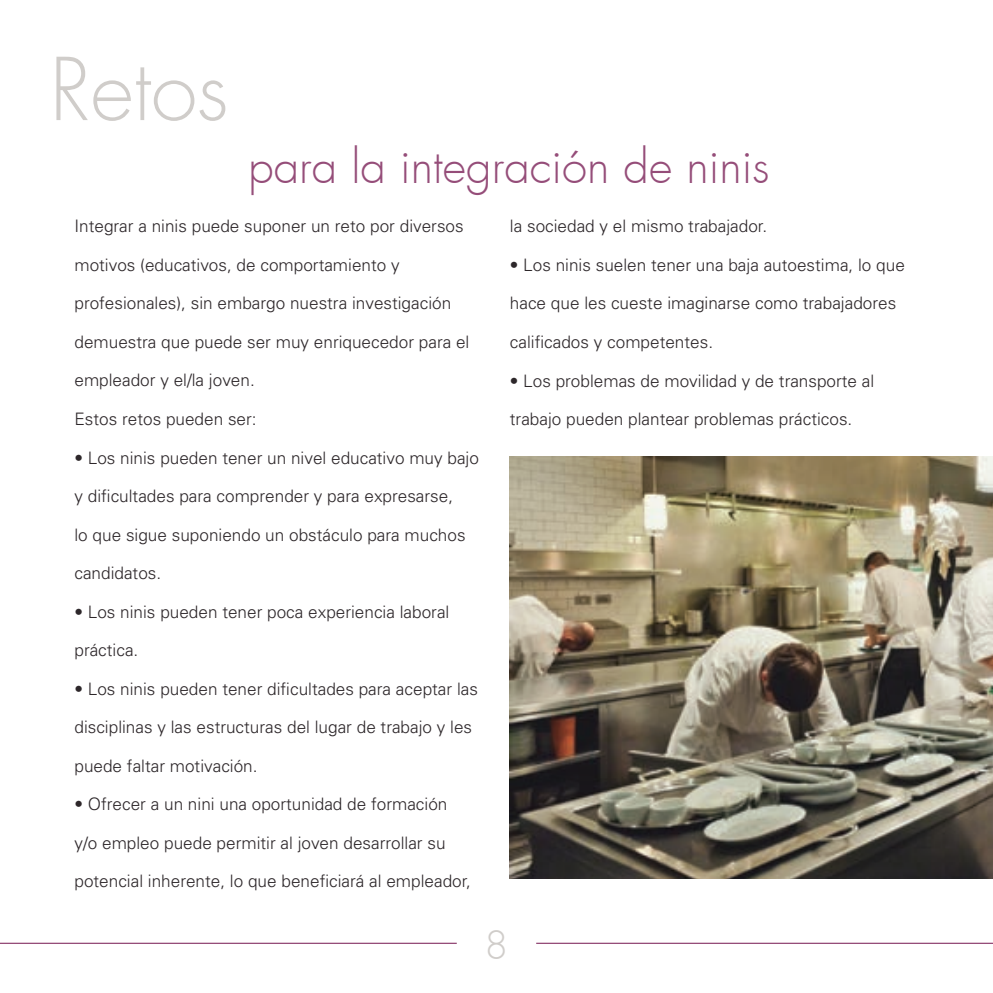
<style>
.page{position:relative;width:993px;height:993px;background:#fff}
.page>*{position:absolute;margin:0;border:0;box-sizing:border-box;transform-origin:0 0}
.t1{font:300 84px "Futura";color:#d0cdca}
.t2{font:300 45.5px "Futura";color:#954d79}
.t3{font:300 38.5px "Futura";color:#d0cdca}
.t4{font:300 17.15px "Univers";color:#2d272a}
</style>
<div class="page">
<hr style="left:0;top:942px;width:456px;height:1px;background:#954d79">
<hr style="left:536px;top:942px;width:456px;height:1px;background:#954d79">
<img style="left:509px;top:456px;width:483px;height:422px">
<h1 class="t1" style="left:50px;top:35px;width:180px">Retos</h1>
<h2 class="t2" style="left:248px;top:137px;width:522px">para la integración de ninis</h2>
<p class="t4" style="left:74px;top:216px;width:390px">Integrar a ninis puede suponer un reto por diversos</p>
<p class="t4" style="left:74px;top:254px;width:326px">motivos (educativos, de comportamiento y</p>
<p class="t4" style="left:74px;top:293px;width:378px">profesionales), sin embargo nuestra investigación</p>
<p class="t4" style="left:74px;top:331px;width:396px">demuestra que puede ser muy enriquecedor para el</p>
<p class="t4" style="left:74px;top:370px;width:182px">empleador y el/la joven.</p>
<p class="t4" style="left:74px;top:408px;width:184px">Estos retos pueden ser:</p>
<p class="t4" style="left:74px;top:447px;width:406px">• Los ninis pueden tener un nivel educativo muy bajo</p>
<p class="t4" style="left:74px;top:485px;width:380px">y dificultades para comprender y para expresarse,</p>
<p class="t4" style="left:74px;top:524px;width:392px">lo que sigue suponiendo un obstáculo para muchos</p>
<p class="t4" style="left:74px;top:562px;width:88px">candidatos.</p>
<p class="t4" style="left:74px;top:601px;width:376px">• Los ninis pueden tener poca experiencia laboral</p>
<p class="t4" style="left:74px;top:639px;width:65px">práctica.</p>
<p class="t4" style="left:74px;top:678px;width:405px">• Los ninis pueden tener dificultades para aceptar las</p>
<p class="t4" style="left:74px;top:716px;width:399px">disciplinas y las estructuras del lugar de trabajo y les</p>
<p class="t4" style="left:74px;top:755px;width:184px">puede faltar motivación.</p>
<p class="t4" style="left:74px;top:793px;width:374px">• Ofrecer a un nini una oportunidad de formación</p>
<p class="t4" style="left:74px;top:832px;width:372px">y/o empleo puede permitir al joven desarrollar su</p>
<p class="t4" style="left:74px;top:870px;width:398px">potencial inherente, lo que beneficiará al empleador,</p>
<p class="t4" style="left:509px;top:216px;width:258px">la sociedad y el mismo trabajador.</p>
<p class="t4" style="left:509px;top:254px;width:396px">• Los ninis suelen tener una baja autoestima, lo que</p>
<p class="t4" style="left:509px;top:293px;width:387px">hace que les cueste imaginarse como trabajadores</p>
<p class="t4" style="left:509px;top:331px;width:205px">calificados y competentes.</p>
<p class="t4" style="left:509px;top:370px;width:366px">• Los problemas de movilidad y de transporte al</p>
<p class="t4" style="left:509px;top:408px;width:344px">trabajo pueden plantear problemas prácticos.</p>
<h3 class="t3" style="left:484px;top:920px;width:25px">8</h3>
</div>
